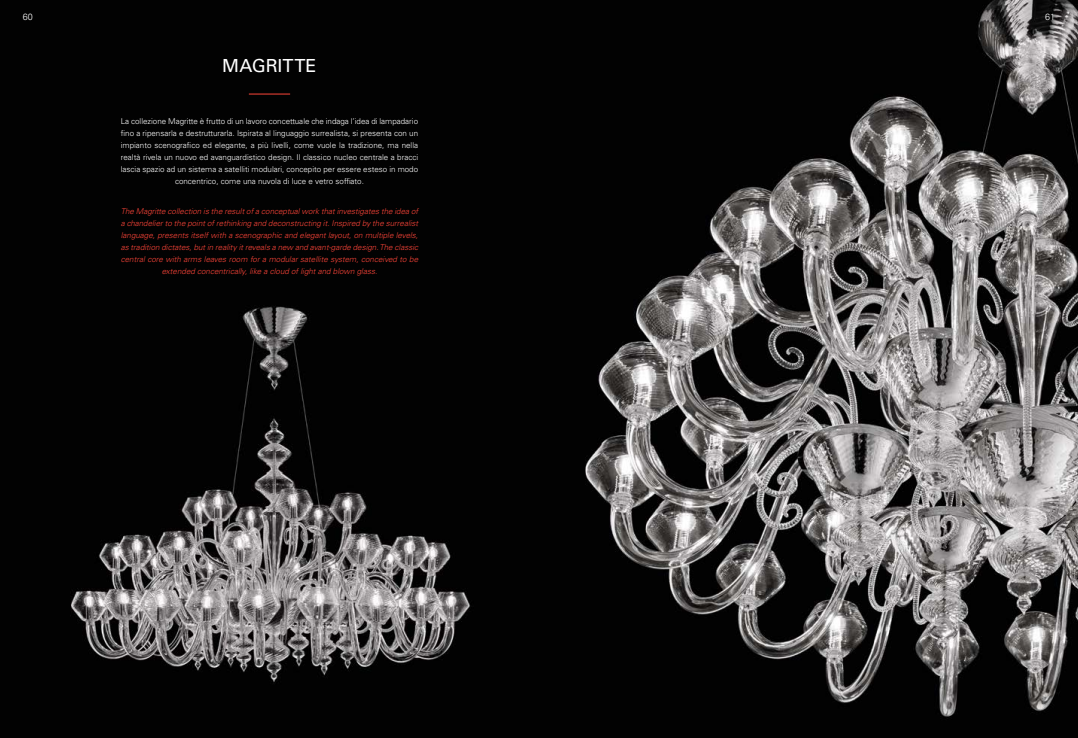
<style>
.page{position:relative;width:1078px;height:738px;background:#fff}
.page>*{position:absolute;margin:0;border:0;box-sizing:border-box;transform-origin:0 0}
.t1{font:18px "Univers LT Std";color:#fff}
.t2{font:300 9px "Univers LT Std";color:#fff}
.t3{font:italic 300 8px/12px "Univers LT Std";color:#fd4539;text-align:center}
.t4{font:300 8px/12px "Univers LT Std";color:#fff;text-align:center}
.s1{color:#000}
</style>
<div class="page">
<img style="left:0;top:0;width:1077px;height:737px">
<hr style="left:249px;top:93px;width:41px;height:1px;background:#fd4539">
<p class="t2" style="left:23px;top:12px;width:12px">60</p>
<h1 class="t1" style="left:222px;top:54px;width:96px">MAGRITTE</h1>
<p class="t4" style="left:121px;top:115px;width:299px">La collezione Magritte è frutto di un lavoro concettuale che indaga l’idea di lampadario fino a ripensarla e destrutturarla. Ispirata al linguaggio surrealista, si presenta con un impianto scenografico ed elegante, a più livelli, come vuole la tradizione, ma nella realtà rivela un nuovo ed avanguardistico design. Il classico nucleo centrale a bracci lascia spazio ad un sistema a satelliti modulari, concepito per essere esteso in modo concentrico, come una nuvola di luce e vetro soffiato.</p>
<p class="t3" style="left:121px;top:205px;width:299px">The Magritte collection is the result of a conceptual work that investigates the idea of a chandelier to the point of rethinking and deconstructing it. Inspired by the surrealist language, presents itself with a scenographic and elegant layout, on multiple levels, as tradition dictates, but in reality it reveals a new and avant-garde design. The classic central core with arms leaves room for a modular satellite system, conceived to be extended concentrically, like a cloud of light and blown glass.</p>
<p class="t2" style="left:1040px;top:12px;width:16px"><span class="s1">|</span>61</p>
</div>
